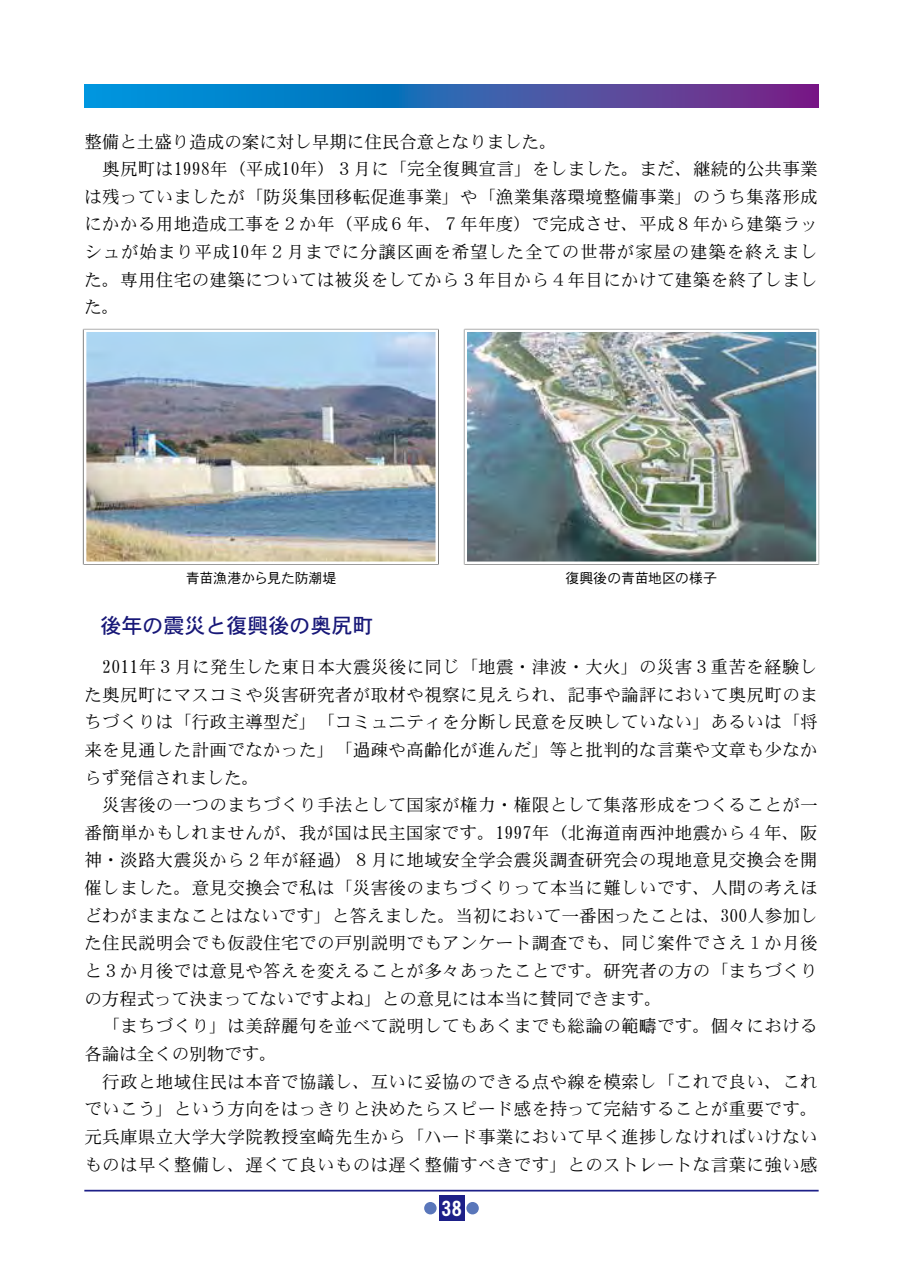
<style>
.page{position:relative;width:903px;height:1275px;background:#fff}
.page>*{position:absolute;margin:0;border:0;box-sizing:border-box;transform-origin:0 0}
.t1{font:21px "DFHS Gothic W5 WIN RKSJ H";color:#181878}
.t2{font:21px "DFHS Gothic W7 WIN RKSJ H";color:#fff}
.t3{font:17.5px/27.7px "DFHS Mincho W3 WIN RKSJ H";letter-spacing:.025em;color:#000}
.t4{font:14px "DFHS Gothic W3 WIN RKSJ H";letter-spacing:-.015em;color:#000}
.s1{font-family:"DFHS Gothic W7 WING RKSJ H"}
</style>
<div class="page">
<hr style="left:84px;top:1190px;width:735px;height:1px;background:#1d2088">
<div style="left:439px;top:1196px;width:25px;height:25px;background:#1d2088"></div>
<div style="left:466px;top:1202px;width:13px;height:12px;background:#5976ba;border-radius:50%"></div>
<div style="left:424px;top:1202px;width:13px;height:12px;background:#5976ba;border-radius:50%"></div>
<svg style="left:84px;top:84px;width:735px;height:23px;background:#2f63b2"></svg>
<img style="left:87px;top:332px;width:348px;height:229px">
<div style="left:84px;top:329px;width:354px;height:235px;border:2px solid #fff"></div>
<img style="left:467px;top:332px;width:349px;height:229px">
<div style="left:464px;top:329px;width:355px;height:235px;border:2px solid #fff"></div>
<p class="t3" style="left:84px;top:128px;width:735px">整備と土盛り造成の案に対し早期に住民合意となりました。<br>　奥尻町は1998年（平成10年）３月に「完全復興宣言」をしました。まだ、継続的公共事業は残っていましたが「防災集団移転促進事業」や「漁業集落環境整備事業」のうち集落形成にかかる用地造成工事を２か年（平成６年、７年年度）で完成させ、平成８年から建築ラッシュが始まり平成10年２月までに分譲区画を希望した全ての世帯が家屋の建築を終えました。専用住宅の建築については被災をしてから３年目から４年目にかけて建築を終了しました。</p>
<p class="t4" style="left:186px;top:571px;width:152px">青苗漁港から見た防潮堤</p>
<p class="t4" style="left:565px;top:571px;width:153px">復興後の青苗地区の様子</p>
<p class="t1" style="left:100px;top:615px;width:274px">後年の震災と復興後の奥尻町</p>
<p class="t3" style="left:84px;top:653px;width:735px">　2011年３月に発生した東日本大震災後に同じ「地震・津波・大火」の災害３重苦を経験した奥尻町にマスコミや災害研究者が取材や視察に見えられ、記事や論評において奥尻町のまちづくりは「行政主導型だ」「コミュニティを分断し民意を反映していない」あるいは「将来を見通した計画でなかった」「過疎や高齢化が進んだ」等と批判的な言葉や文章も少なからず発信されました。<br>　災害後の一つのまちづくり手法として国家が権力・権限として集落形成をつくることが一番簡単かもしれませんが、我が国は民主国家です。1997年（北海道南西沖地震から４年、阪神・淡路大震災から２年が経過）８月に地域安全学会震災調査研究会の現地意見交換会を開催しました。意見交換会で私は「災害後のまちづくりって本当に難しいです、人間の考えほどわがままなことはないです」と答えました。当初において一番困ったことは、300人参加した住民説明会でも仮設住宅での戸別説明でもアンケート調査でも、同じ案件でさえ１か月後と３か月後では意見や答えを変えることが多々あったことです。研究者の方の「まちづくりの方程式って決まってないですよね」との意見には本当に賛同できます。<br>　「まちづくり」は美辞麗句を並べて説明してもあくまでも総論の範疇です。個々における各論は全くの別物です。<br>　行政と地域住民は本音で協議し、互いに妥協のできる点や線を模索し「これで良い、これでいこう」という方向をはっきりと決めたらスピード感を持って完結することが重要です。元兵庫県立大学大学院教授室崎先生から「ハード事業において早く進捗しなければいけないものは早く整備し、遅くて良いものは遅く整備すべきです」とのストレートな言葉に強い感</p>
<p class="t2" style="left:435px;top:1198px;width:28px"><span class="s1">1</span>38</p>
</div>
